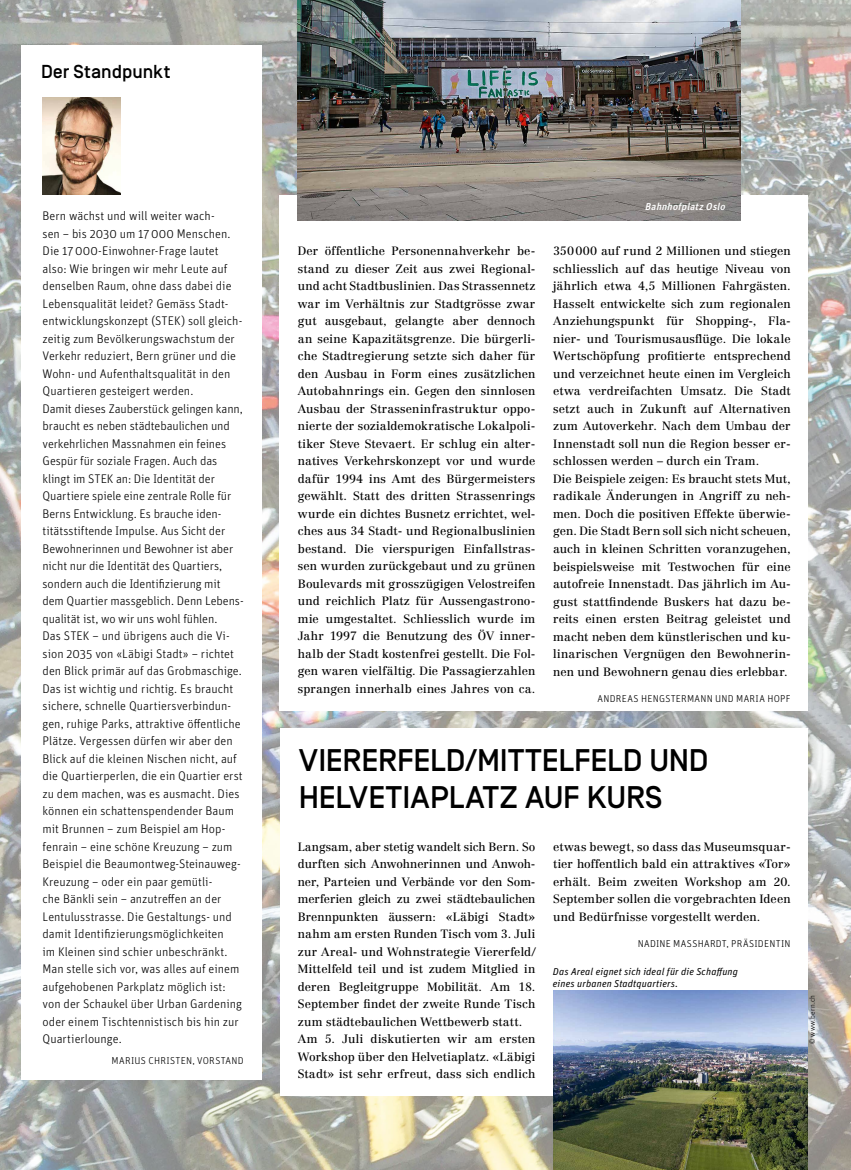
<style>
.page{position:relative;width:851px;height:1170px;background:#fff}
.page>*{position:absolute;margin:0;border:0;box-sizing:border-box;transform-origin:0 0}
.t1{font:500 31.25px/37.5px "Simplon Norm";color:#000}
.t2{font:500 18.75px "Simplon Norm";color:#000}
.t3{font:300 12.5px/17.5px "Unit OT";color:#000}
.t4{font:11.88px/17.5px "Centennial";letter-spacing:.005em;color:#000;text-align:justify}
.t5{font:300 10px "Unit OT";letter-spacing:.03em;color:#000}
.t6{font:italic 10px/12px "Unit OT";letter-spacing:.015em;color:#000}
.t7{font:italic 500 10px "Unit OT";color:#fff}
.t8{font:300 7.5px "Unit OT";letter-spacing:.03em;color:#000}
</style>
<div class="page">
<img style="left:0;top:0;width:850px;height:1169px">
<div style="left:279px;top:195px;width:528px;height:515px;background:#fff"></div>
<div style="left:280px;top:727px;width:527px;height:368px;background:#fff"></div>
<div style="left:21px;top:45px;width:240px;height:1034px;background:#fff"></div>
<img style="left:43px;top:98px;width:77px;height:97px">
<img style="left:298px;top:0;width:442px;height:220px">
<img style="left:553px;top:990px;width:254px;height:179px">
<h2 class="t2" style="left:41px;top:61px;width:131px">DER STANDPUNKT</h2>
<p class="t3" style="left:43px;top:207px;width:202px">Bern wächst und will weiter wach-<br>sen – bis 2030 um 17000 Menschen.<br>Die 17000-Einwohner-Frage lautet also: Wie bringen wir mehr Leute auf denselben Raum, ohne dass dabei die Lebensqualität leidet? Gemäss Stadt&shy;entwicklungskonzept (STEK) soll gleich&shy;zeitig zum Bevölkerungswachstum der Verkehr reduziert, Bern grüner und die Wohn- und Aufenthaltsqualität in den Quartieren gesteigert werden.<br>Damit dieses Zauberstück gelingen kann, braucht es neben städtebaulichen und verkehrlichen Massnahmen ein feines Gespür für soziale Fragen. Auch das klingt im STEK an: Die Identität der Quartiere spiele eine zentrale Rolle für Berns Entwicklung. Es brauche iden&shy;titätsstiftende Impulse. Aus Sicht der Bewohnerinnen und Bewohner ist aber nicht nur die Identität des Quartiers, sondern auch die Identifizierung mit dem Quartier massgeblich. Denn Lebens&shy;qualität ist, wo wir uns wohl fühlen.<br>Das STEK – und übrigens auch die Vi&shy;sion 2035 von «Läbigi Stadt» – richtet den Blick primär auf das Grobmaschige.<br>Das ist wichtig und richtig. Es braucht sichere, schnelle Quartiersverbindun&shy;gen, ruhige Parks, attraktive öffentliche Plätze. Vergessen dürfen wir aber den Blick auf die kleinen Nischen nicht, auf die Quartierperlen, die ein Quartier erst zu dem machen, was es ausmacht. Dies können ein schattenspendender Baum mit Brunnen – zum Beispiel am Hop&shy;fenrain – eine schöne Kreuzung – zum Beispiel die Beaumontweg-Steinauweg-Kreuzung – oder ein paar gemütli-<br>che Bänkli sein – anzutreffen an der Lentulusstrasse. Die Gestaltungs- und damit Identifizierungsmöglichkeiten<br>im Kleinen sind schier unbeschränkt.<br>Man stelle sich vor, was alles auf einem aufgehobenen Parkplatz möglich ist: von der Schaukel über Urban Gardening oder einem Tischtennistisch bis hin zur Quartierlounge.</p>
<p class="t5" style="left:112px;top:1054px;width:14px">Marius</p>
<p class="t5" style="left:148px;top:1054px;width:12px">Christen</p>
<p class="t5" style="left:192px;top:1054px;width:24px">, Vorstand</p>
<p class="t7" style="left:644px;top:200px;width:84px">BahnhofplatzOslo</p>
<p class="t4" style="left:298px;top:242px;width:239px">Der öffentliche Personennahverkehr be&shy;stand zu dieser Zeit aus zwei Regional&shy;und acht Stadtbuslinien. Das Strassennetz war im Verhältnis zur Stadtgrösse zwar gut ausgebaut, gelangte aber dennoch an seine Kapazitätsgrenze. Die bürgerli&shy;che Stadtregierung setzte sich daher für den Ausbau in Form eines zusätzlichen Autobahnrings ein. Gegen den sinnlosen Ausbau der Strasseninfrastruktur oppo&shy;nierte der sozialdemokratische Lokalpoli&shy;tiker Steve Stevaert. Er schlug ein alter&shy;natives Verkehrskonzept vor und wurde dafür 1994 ins Amt des Bürgermeisters gewählt. Statt des dritten Strassenrings wurde ein dichtes Busnetz errichtet, wel&shy;ches aus 34 Stadt- und Regionalbuslinien bestand. Die vierspurigen Einfallstras&shy;sen wurden zurückgebaut und zu grünen Boulevards mit grosszügigen Velostreifen und reichlich Platz für Aussengastrono&shy;mie umgestaltet. Schliesslich wurde im Jahr 1997 die Benutzung des ÖV inner&shy;halb der Stadt kostenfrei gestellt. Die Fol&shy;gen waren vielfältig. Die Passagierzahlen sprangen innerhalb eines Jahres von ca.</p>
<p class="t4" style="left:553px;top:242px;width:239px;text-align:left">350000 auf rund 2 Millionen und stiegen schliesslich auf das heutige Niveau von jährlich etwa 4,5 Millionen Fahrgästen.<br>Hasselt entwickelte sich zum regionalen Anziehungspunkt für Shopping-, Fla&shy;nier- und Tourismusausflüge. Die lokale Wertschöpfung profitierte entsprechend und verzeichnet heute einen im Vergleich etwa verdreifachten Umsatz. Die Stadt setzt auch in Zukunft auf Alternativen zum Autoverkehr. Nach dem Umbau der Innenstadt soll nun die Region besser er&shy;schlossen werden – durch ein Tram.<br>Die Beispiele zeigen: Es braucht stets Mut, radikale Änderungen in Angriff zu neh&shy;men. Doch die positiven Effekte überwie&shy;gen. Die Stadt Bern soll sich nicht scheuen, auch in kleinen Schritten voranzugehen, beispielsweise mit Testwochen für eine autofreie Innenstadt. Das jährlich im Au&shy;gust stattfindende Buskers hat dazu be&shy;reits einen ersten Beitrag geleistet und macht neben dem künstlerischen und ku&shy;linarischen Vergnügen den Bewohnerin&shy;nen und Bewohnern genau dies erlebbar.</p>
<p class="t5" style="left:597px;top:692px;width:13px">Andreas</p>
<p class="t5" style="left:641px;top:692px;width:14px">Hengstermann</p>
<p class="t5" style="left:715px;top:692px;width:7px">und</p>
<p class="t5" style="left:736px;top:692px;width:14px">Maria</p>
<p class="t5" style="left:767px;top:692px;width:19px">Hopf</p>
<h1 class="t1" style="left:299px;top:742px;width:407px">VIERERFELD/MITTELFELD UND<br>HELVETIAPLATZ AUF KURS</h1>
<p class="t4" style="left:298px;top:837px;width:239px;text-align:left">Langsam, aber stetig wandelt sich Bern. So durften sich Anwohnerinnen und Anwoh&shy;ner, Parteien und Verbände vor den Som&shy;merferien gleich zu zwei städtebaulichen Brennpunkten äussern: «Läbigi Stadt» nahm am ersten Runden Tisch vom 3. Juli zur Areal- und Wohnstrategie Viererfeld/ Mittelfeld teil und ist zudem Mitglied in deren Begleitgruppe Mobilität. Am 18.<br>September findet der zweite Runde Tisch zum städtebaulichen Wettbewerb statt.<br>Am 5. Juli diskutierten wir am ersten Workshop über den Helvetiaplatz. «Läbigi Stadt» ist sehr erfreut, dass sich endlich</p>
<p class="t4" style="left:553px;top:837px;width:239px">etwas bewegt, so dass das Museumsquar&shy;tier hoffentlich bald ein attraktives «Tor» erhält. Beim zweiten Workshop am 20.<br>September sollen die vorgebrachten Ideen und Bedürfnisse vorgestellt werden.</p>
<p class="t5" style="left:637px;top:937px;width:13px">Nadine</p>
<p class="t5" style="left:673px;top:937px;width:15px">Masshardt</p>
<p class="t5" style="left:726px;top:937px;width:29px">, Präsidentin</p>
<p class="t6" style="left:552px;top:965px;width:186px">Das Areal eignet sich ideal für die Schaffung eines urbanen Stadtquartiers.</p>
<p class="t8" style="left:807px;top:1043px;width:50px;rotate:-90deg">© www.bern.ch</p>
</div>
